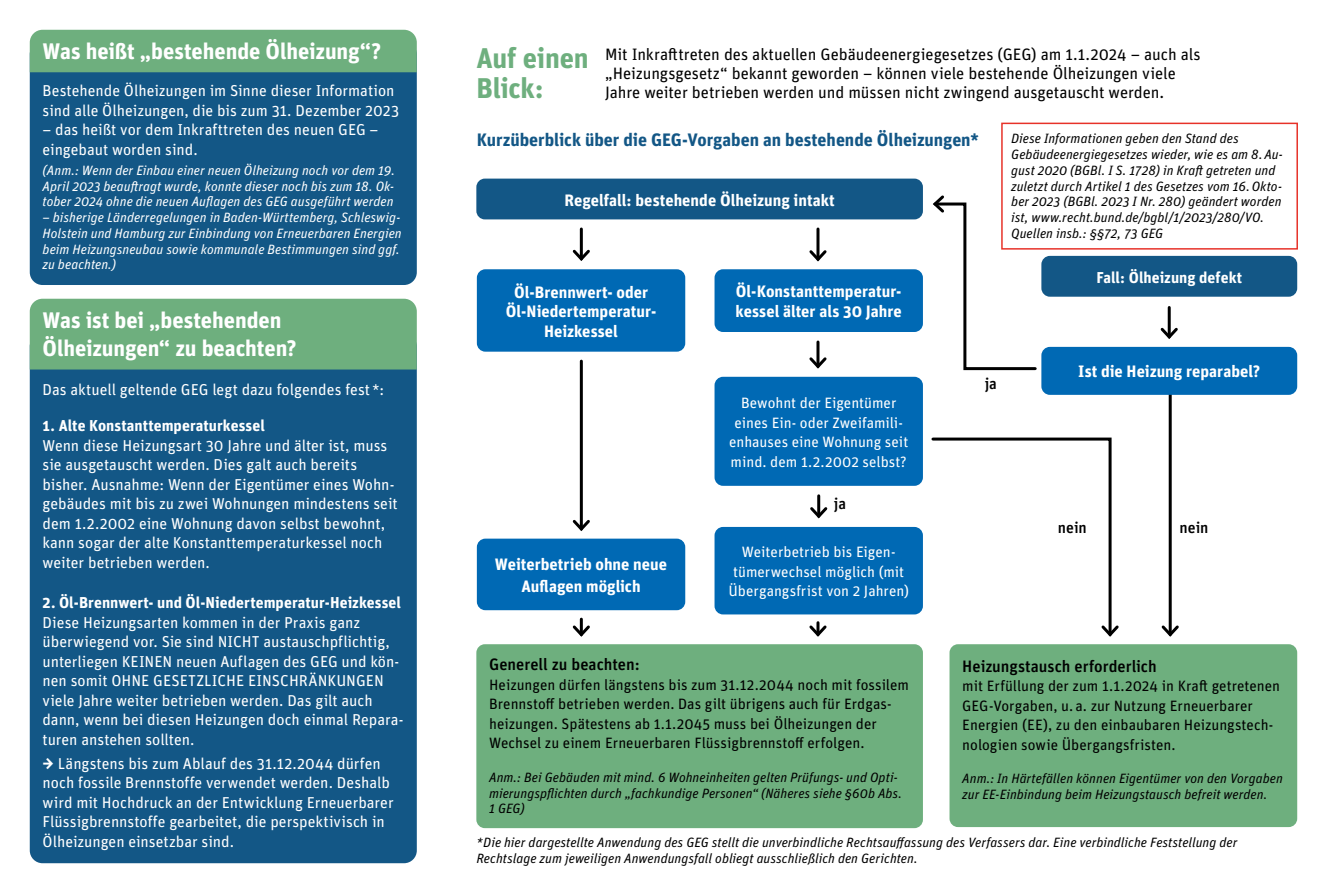
<style>
.page{position:relative;width:1327px;height:893px;background:#fff}
.page>*{position:absolute;margin:0;border:0;box-sizing:border-box;transform-origin:0 0}
.t1{font:700 28.5px/30px "Unit";letter-spacing:-.005em;color:#6eaf7e}
.t2{font:700 22.5px/28.5px "Unit";letter-spacing:-.005em;color:#fff}
.t3{font:700 18px "Unit OT";letter-spacing:-.005em;color:#135786}
.t4{font:16.5px/19px "Unit OT";letter-spacing:-.005em;color:#000}
.t5{font:700 16.5px/19.5px "Unit OT";color:#fff;text-align:center}
.t6{font:500 16.5px "Unit OT";color:#000}
.t7{font:15.75px/19.5px "Unit";color:#fff}
.t8{font:700 15.75px "Unit OT";letter-spacing:.005em;color:#fff}
.t9{font:500 15.75px "Unit OT";letter-spacing:-.005em;color:#000}
.t10{font:15px/19.5px "Unit OT";color:#000}
.t11{font:15px/19.5px "Unit OT";color:#fff;text-align:center}
.t12{font:italic 13.5px/15.8px "Unit OT";color:#000}
.t13{font:italic 13.5px/15.8px "Unit OT";color:#fff;text-align:justify}
.s1{font-family:"Unit OT";font-weight:700}
.s2{font-size:17.25px}
</style>
<div class="page">
<div style="left:30px;top:334px;width:387px;height:529px;background:#135786;border-radius:13px"></div>
<div style="left:30px;top:299px;width:387px;height:70px;background:#6eaf7e"></div>
<hr style="left:580px;top:361px;width:3px;height:168px;background:#000">
<svg style="left:572px;top:517px;width:18px;height:14px"></svg>
<hr style="left:580px;top:619px;width:3px;height:16px;background:#000">
<svg style="left:572px;top:623px;width:18px;height:14px"></svg>
<hr style="left:580px;top:229px;width:3px;height:30px;background:#000">
<svg style="left:572px;top:247px;width:18px;height:14px"></svg>
<hr style="left:816px;top:342px;width:3px;height:24px;background:#000">
<svg style="left:809px;top:355px;width:18px;height:14px"></svg>
<hr style="left:817px;top:496px;width:3px;height:20px;background:#000">
<svg style="left:810px;top:504px;width:18px;height:15px"></svg>
<svg style="left:809px;top:623px;width:18px;height:14px"></svg>
<hr style="left:816px;top:229px;width:3px;height:30px;background:#000">
<svg style="left:809px;top:247px;width:18px;height:15px"></svg>
<hr style="left:1168px;top:378px;width:3px;height:257px;background:#000">
<svg style="left:1161px;top:623px;width:18px;height:14px"></svg>
<hr style="left:1167px;top:307px;width:3px;height:30px;background:#000">
<svg style="left:1160px;top:325px;width:18px;height:14px"></svg>
<div style="left:476px;top:179px;width:447px;height:40px;background:#135786;border-radius:9px"></div>
<div style="left:1041px;top:256px;width:256px;height:41px;background:#135786;border-radius:9px"></div>
<div style="left:477px;top:269px;width:208px;height:83px;background:#0069b4;border-radius:9px"></div>
<div style="left:714px;top:527px;width:209px;height:87px;background:#0069b4;border-radius:9px"></div>
<div style="left:477px;top:539px;width:208px;height:71px;background:#0069b4;border-radius:9px"></div>
<div style="left:476px;top:644px;width:447px;height:184px;background:#6eaf7e;border-radius:9px"></div>
<div style="left:949px;top:644px;width:348px;height:183px;background:#6eaf7e;border-radius:9px"></div>
<div style="left:714px;top:269px;width:209px;height:63px;background:#0069b4;border-radius:9px"></div>
<svg style="left:931px;top:437px;width:188px;height:200px"></svg>
<div style="left:714px;top:377px;width:209px;height:109px;background:#0069b4;border-radius:9px"></div>
<svg style="left:933px;top:195px;width:104px;height:176px"></svg>
<div style="left:1041px;top:347px;width:256px;height:48px;background:#0069b4;border-radius:9px"></div>
<div style="left:30px;top:41px;width:387px;height:244px;background:#135786;border-radius:13px"></div>
<div style="left:30px;top:30px;width:387px;height:42px;background:#6eaf7e"></div>
<div style="left:1001px;top:123px;width:297px;height:127px;border:2px solid #e73229"></div>
<p class="t2" style="left:43px;top:37px;width:340px">Was heißt „bestehende Ölheizung“?</p>
<p class="t7" style="left:43px;top:81px;width:358px">Bestehende Ölheizungen im Sinne dieser Information sind alle Ölheizungen, die bis zum 31. Dezember 2023</p>
<p class="t7" style="left:43px;top:120px;width:337px">– das heißt vor dem Inkrafttreten des neuen GEG – eingebaut worden sind.</p>
<p class="t13" style="left:43px;top:162px;width:354px">(Anm.: Wenn der Einbau einer neuen Ölheizung noch vor dem 19.<br>April 2023 beauftragt wurde, konnte dieser noch bis zum 18. Ok&shy;tober 2024 ohne die neuen Auflagen des GEG ausgeführt werden</p>
<p class="t13" style="left:43px;top:210px;width:361px;text-align:left">– bisherige Länderregelungen in Baden-Württemberg, Schleswig-Holstein und Hamburg zur Einbindung von Erneuerbaren Energien beim Heizungsneubau sowie kommunale Bestimmungen sind ggf. zu beachten.)</p>
<p class="t2" style="left:43px;top:305px;width:256px">Was ist bei „bestehenden<br>Ölheizungen“ zu beachten?</p>
<p class="t7" style="left:43px;top:379px;width:343px">Das aktuell geltende GEG legt dazu folgendes fest *:</p>
<p class="t8" style="left:43px;top:415px;width:224px">1. Alte Konstanttemperaturkessel</p>
<p class="t7" style="left:43px;top:435px;width:357px">Wenn diese Heizungsart 30 Jahre und älter ist, muss sie ausgetauscht werden. Dies galt auch bereits bisher. Ausnahme: Wenn der Eigentümer eines Wohn&shy;gebäudes mit bis zu zwei Wohnungen mindestens seit dem 1.2.2002 eine Wohnung davon selbst bewohnt, kann sogar der alte Konstanttemperaturkessel noch weiter betrieben werden.</p>
<p class="t8" style="left:43px;top:593px;width:360px">2. Öl-Brennwert- und Öl-Niedertemperatur-Heizkessel</p>
<p class="t7" style="left:43px;top:612px;width:362px">Diese Heizungsarten kommen in der Praxis ganz überwiegend vor. Sie sind NICHT austauschpflichtig, unterliegen KEINEN neuen Auflagen des GEG und kön&shy;nen somit OHNE GESETZLICHE EINSCHRÄNKUNGEN viele Jahre weiter betrieben werden. Das gilt auch dann, wenn bei diesen Heizungen doch einmal Repara&shy;turen anstehen sollten.</p>
<p class="t7" style="left:43px;top:753px;width:353px"><span class="s1">→</span> Längstens bis zum Ablauf des 31.12.2044 dürfen noch fossile Brennstoffe verwendet werden. Deshalb wird mit Hochdruck an der Entwicklung Erneuerbarer Flüssigbrennstoffe gearbeitet, die perspektivisch in Ölheizungen einsetzbar sind.</p>
<p class="t1" style="left:476px;top:42px;width:114px">Auf einen<br>Blick:</p>
<p class="t4" style="left:605px;top:44px;width:597px">Mit Inkrafttreten des aktuellen Gebäudeenergiegesetzes (GEG) am 1.1.2024 – auch als „Heizungsgesetz“ bekannt geworden – können viele bestehende Ölheizungen viele</p>
<p class="t4" style="left:605px;top:82px;width:561px">Jahre weiter betrieben werden und müssen nicht zwingend ausgetauscht werden<span class="s2">.</span></p>
<p class="t12" style="left:1011px;top:131px;width:273px">Diese Informationen geben den Stand des Gebäudeenergiegesetzes wieder, wie es am 8.Au&shy;gust 2020 (BGBl. I S. 1728) in Kraft getreten und zuletzt durch Artikel 1 des Gesetzes vom 16.Okto&shy;ber 2023 (BGBl. 2023 I Nr. 280) geändert worden ist, www.recht.bund.de/bgbl/1/2023/280/VO.</p>
<p class="t12" style="left:1011px;top:225px;width:154px">Quellen insb.: §§72, 73 GEG</p>
<p class="t3" style="left:477px;top:128px;width:504px">Kurzüberblick über die GEG-Vorgaben an bestehende Ölheizungen*</p>
<p class="t5" style="left:564px;top:190px;width:272px">Regelfall: bestehende Ölheizung intakt</p>
<p class="t5" style="left:506px;top:282px;width:152px">Öl-Brennwert- oder<br>Öl-Niedertemperatur-<br>Heizkessel</p>
<p class="t5" style="left:495px;top:553px;width:174px;line-height:21.6px">Weiterbetrieb ohne neue<br>Auflagen möglich</p>
<p class="t5" style="left:735px;top:282px;width:168px;text-align:left">Öl-Konstanttemperatur&shy;kessel älter als 30 Jahre</p>
<p class="t11" style="left:729px;top:393px;width:181px">Bewohnt der Eigentümer eines Ein- oder Zweifamili&shy;enhauses eine Wohnung seit mind. dem 1.2.2002 selbst?</p>
<p class="t9" style="left:834px;top:494px;width:14px">ja</p>
<p class="t11" style="left:728px;top:542px;width:182px">Weiterbetrieb bis Eigen&shy;tümerwechsel möglich (mit<br>Übergangsfrist von 2 Jahren)</p>
<p class="t6" style="left:489px;top:654px;width:152px">Generell zu beachten:</p>
<p class="t10" style="left:489px;top:674px;width:421px">Heizungen dürfen längstens bis zum 31.12.2044 noch mit fossilem Brennstoff betrieben werden. Das gilt übrigens auch für Erdgas&shy;heizungen. Spätestens ab 1.1.2045 muss bei Ölheizungen der Wechsel zu einem Erneuerbaren Flüssigbrennstoff erfolgen.</p>
<p class="t12" style="left:489px;top:769px;width:415px">Anm.: Bei Gebäuden mit mind. 6 Wohneinheiten gelten Prüfungs- und Opti&shy;mierungspflichten durch „fachkundige Personen“ (Näheres siehe §60b Abs.<br>1 GEG)</p>
<p class="t9" style="left:984px;top:373px;width:14px">ja</p>
<p class="t8" style="left:1096px;top:267px;width:147px">Fall: Ölheizung defekt</p>
<p class="t5" style="left:1078px;top:362px;width:184px">Ist die Heizung reparabel?</p>
<p class="t9" style="left:1058px;top:518px;width:30px">nein</p>
<p class="t9" style="left:1179px;top:518px;width:30px">nein</p>
<p class="t6" style="left:962px;top:655px;width:196px">Heizungstausch erforderlich</p>
<p class="t10" style="left:962px;top:676px;width:319px">mit Erfüllung der zum 1.1.2024 in Kraft getretenen GEG-Vorgaben, u. a. zur Nutzung Erneuerbarer Energien (EE), zu den einbaubaren Heizungstech&shy;nologien sowie Übergangsfristen.</p>
<p class="t12" style="left:962px;top:771px;width:322px">Anm.: In Härtefällen können Eigentümer von den Vorgaben zur EE-Einbindung beim Heizungstausch befreit werden.</p>
<p class="t12" style="left:476px;top:835px;width:762px">*Die hier dargestellte Anwendung des GEG stellt die unverbindliche Rechtsauffassung des Verfassers dar. Eine verbindliche Feststellung der<br>Rechtslage zum jeweiligen Anwendungsfall obliegt ausschließlich den Gerichten.</p>
</div>
